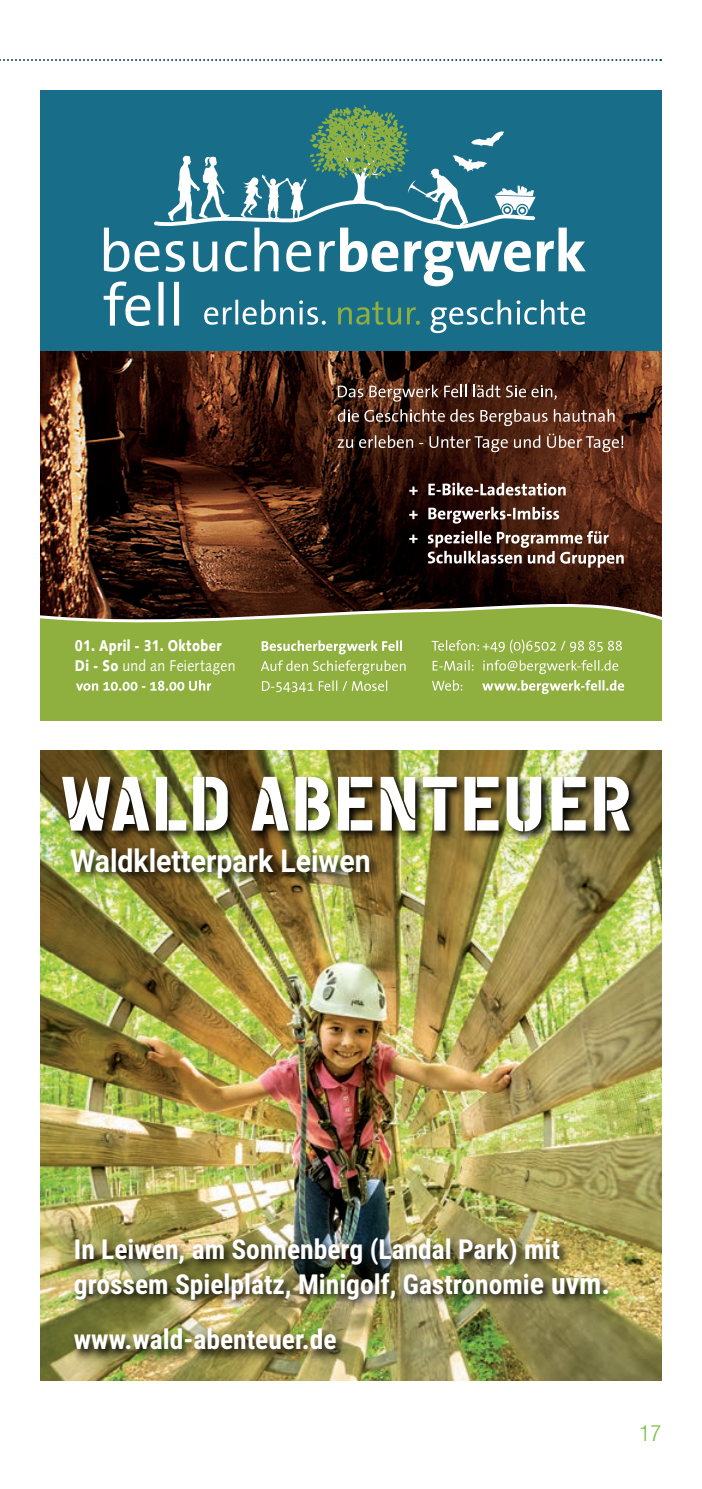
<style>
.page{position:relative;width:702px;height:1489px;background:#fff}
.page>*{position:absolute;margin:0;border:0;box-sizing:border-box;transform-origin:0 0}
.t1{font:76.75px "Cargo";color:#fff}
.t2{font:700 31.5px "Roboto";color:#fff;scale:.9 1}
.t3{font:700 27.5px/34.8px "Roboto Condensed";color:#fff}
.t4{font:300 condensed 22.5px "Helvetica Neue";color:#79c142}
.t5{font:900 15.5px/20px "Syntax";letter-spacing:.03em;color:#fff;scale:.8 1}
.s1{font-weight:400}
.s2{font-size:30px}
</style>
<div class="page">
<svg style="left:0;top:59px;width:661px;height:2px"></svg>
<div style="left:41px;top:705px;width:620px;height:15px;background:#8faf3e"></div>
<svg style="left:41px;top:90px;width:620px;height:615px;background:#455f55"></svg>
<svg style="left:432px;top:680px;width:192px;height:14px;background:#abc36f"></svg>
<svg style="left:432px;top:660px;width:186px;height:14px;background:#a5be64"></svg>
<svg style="left:431px;top:639px;width:191px;height:14px;background:#a4be63"></svg>
<svg style="left:262px;top:680px;width:125px;height:12px"></svg>
<svg style="left:261px;top:660px;width:144px;height:14px;background:#a5be64"></svg>
<svg style="left:261px;top:640px;width:141px;height:14px"></svg>
<svg style="left:76px;top:680px;width:135px;height:10px"></svg>
<svg style="left:409px;top:531px;width:214px;height:36px;background:#644d46"></svg>
<svg style="left:409px;top:507px;width:150px;height:16px"></svg>
<svg style="left:409px;top:483px;width:156px;height:12px"></svg>
<svg style="left:338px;top:433px;width:285px;height:19px;background:#654337"></svg>
<svg style="left:554px;top:409px;width:60px;height:13px"></svg>
<svg style="left:480px;top:409px;width:67px;height:17px"></svg>
<svg style="left:338px;top:409px;width:136px;height:13px;background:#6f564c"></svg>
<svg style="left:506px;top:385px;width:50px;height:15px"></svg>
<svg style="left:473px;top:385px;width:27px;height:12px"></svg>
<svg style="left:444px;top:385px;width:22px;height:12px"></svg>
<svg style="left:369px;top:385px;width:69px;height:16px"></svg>
<svg style="left:338px;top:385px;width:25px;height:12px"></svg>
<img style="left:41px;top:750px;width:620px;height:630px">
<img style="left:41px;top:752px;width:620px;height:147px">
<img style="left:51px;top:835px;width:487px;height:97px">
<img style="left:48px;top:1225px;width:613px;height:155px">
<p class="t5" style="left:75px;top:635px;width:202px">01. April - 31. Oktober<br>Di - So <span class="s1">und an Feiertagen</span></p>
<h1 class="t1" style="left:60px;top:753px;width:574px">WALD ABENTEUER</h1>
<p class="t2" style="left:70px;top:838px;width:335px">Waldkletterpark Leiwen</p>
<p class="t3" style="left:74px;top:1230px;width:538px">In Leiwen, am Sonnenberg (Landal Park) mit grossem Spielplatz, Minigolf, Gastronomi<span class="s2">e uvm.</span></p>
<p class="t3" style="left:74px;top:1320px;width:264px">www.wald-abenteuer.de</p>
<p class="t4" style="left:639px;top:1419px;width:23px">17</p>
</div>
